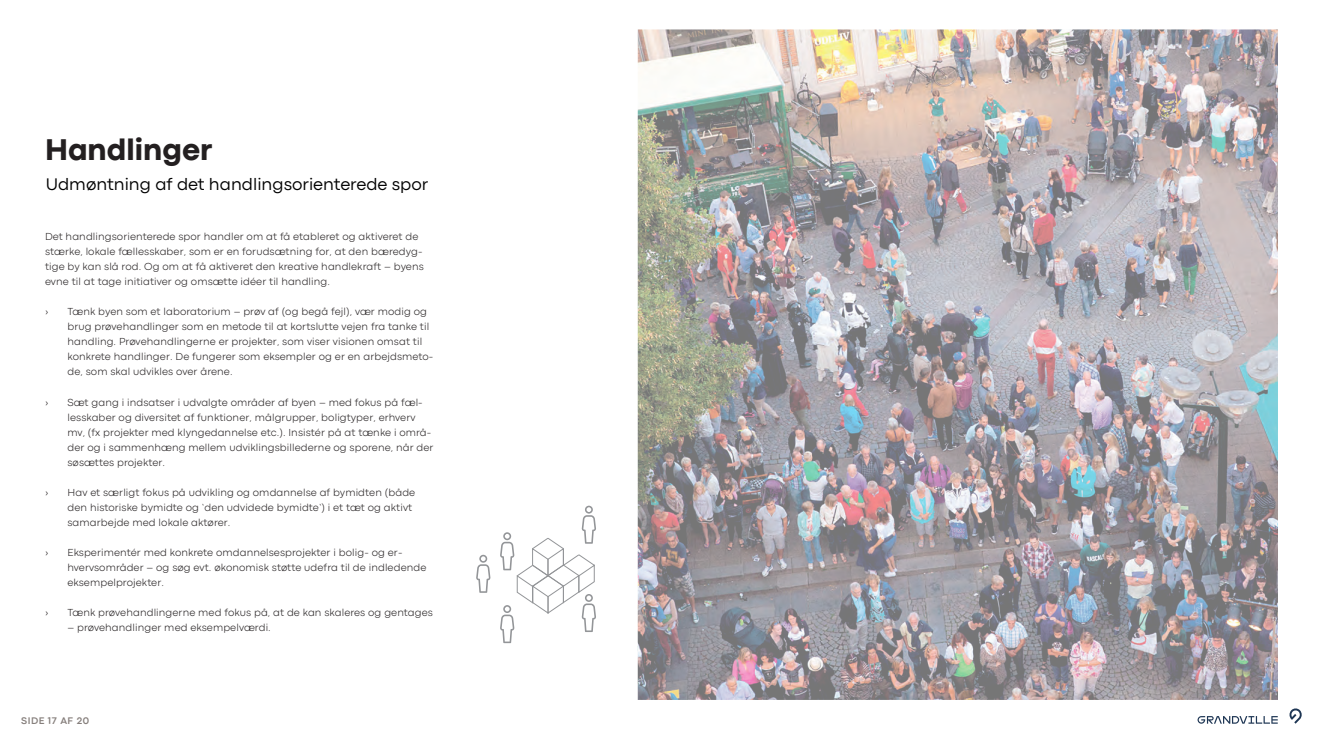
<style>
.page{position:relative;width:1323px;height:745px;background:#fff}
.page>*{position:absolute;margin:0;border:0;box-sizing:border-box;transform-origin:0 0}
.t1{font:800 31.25px "Codec Pro";color:#231f20}
.t2{font:22.88px "Codec Pro";color:#57585a}
.t3{font:800 22.88px "Codec Pro";color:#57585a}
.t4{font:17.5px "Codec Pro News";color:#000}
.t5{font:300 10.62px/15px "Codec Pro";letter-spacing:.01em;color:#231f20}
.t6{font:700 10px "Codec Pro";letter-spacing:.05em;color:#867f7c}
.s1{font-weight:400}
</style>
<div class="page">
<svg style="left:1197px;top:716px;width:81px;height:7px"></svg>
<svg style="left:1289px;top:708px;width:13px;height:15px"></svg>
<img style="left:638px;top:29px;width:640px;height:670px">
<svg style="left:476px;top:554px;width:14px;height:38px"></svg>
<svg style="left:500px;top:505px;width:96px;height:138px"></svg>
<h1 class="t1" style="left:45px;top:130px;width:169px">Handlinger</h1>
<h3 class="t4" style="left:46px;top:173px;width:384px">Udmøntning af det handlingsorienterede spor</h3>
<p class="t5" style="left:45px;top:229px;width:380px">Det handlingsorienterede spor handler om at få etableret og aktiveret de stærke, lokale fællesskaber, som er en forudsætning for, at den bæredyg&shy;tige by kan slå rod. Og om at få aktiveret den kreative handlekraft – byens evne til at tage initiativer og omsætte idéer til handling.</p>
<p class="t5" style="left:45px;top:304px;width:5px">›</p>
<p class="t5" style="left:68px;top:304px;width:367px">Tænk byen som et laboratorium – prøv af (og begå fejl), vær modig og brug prøvehandlinger som en metode til at kortslutte vejen fra tanke til handling. Prøvehandlingerne er projekter, som viser visionen omsat til konkrete handlinger. De fungerer som eksempler og er en arbejdsmeto&shy;de, som skal udvikles over årene.</p>
<p class="t5" style="left:45px;top:394px;width:5px">›</p>
<p class="t5" style="left:68px;top:394px;width:368px">Sæt gang i indsatser i udvalgte områder af byen – med fokus på fæl&shy;lesskaber og diversitet af funktioner, målgrupper, boligtyper, erhverv mv, (fx projekter med klyngedannelse etc.). Insistér på at tænke i områ&shy;der og i sammenhæng mellem udviklingsbillederne og sporene, når der søsættes projekter.</p>
<p class="t5" style="left:45px;top:484px;width:5px">›</p>
<p class="t5" style="left:68px;top:484px;width:349px">Hav et særligt fokus på udvikling og omdannelse af bymidten (både den historiske bymidte og ’den udvidede bymidte’) i et tæt og aktivt samarbejde med lokale aktører.</p>
<p class="t5" style="left:45px;top:544px;width:5px">›</p>
<p class="t5" style="left:68px;top:544px;width:360px">Eksperimentér med konkrete omdannelsesprojekter i bolig- og er&shy;hvervsområder – og søg evt. økonomisk støtte udefra til de indledende eksempelprojekter.</p>
<p class="t5" style="left:45px;top:604px;width:5px">›</p>
<p class="t5" style="left:68px;top:604px;width:367px">Tænk prøvehandlingerne med fokus på, at de kan skaleres og gentages</p>
<p class="t5" style="left:68px;top:619px;width:205px">– prøvehandlinger med eksempelværdi.</p>
<h2 class="t2" style="left:238px;top:402px;width:157px">udviklingsspor</h2>
<h2 class="t3" style="left:240px;top:544px;width:165px"><span class="s1">Det</span> handlings-</h2>
<h2 class="t2" style="left:240px;top:599px;width:157px">udviklingsspor</h2>
<p class="t6" style="left:21px;top:714px;width:69px">SIDE 17 AF 20</p>
</div>
